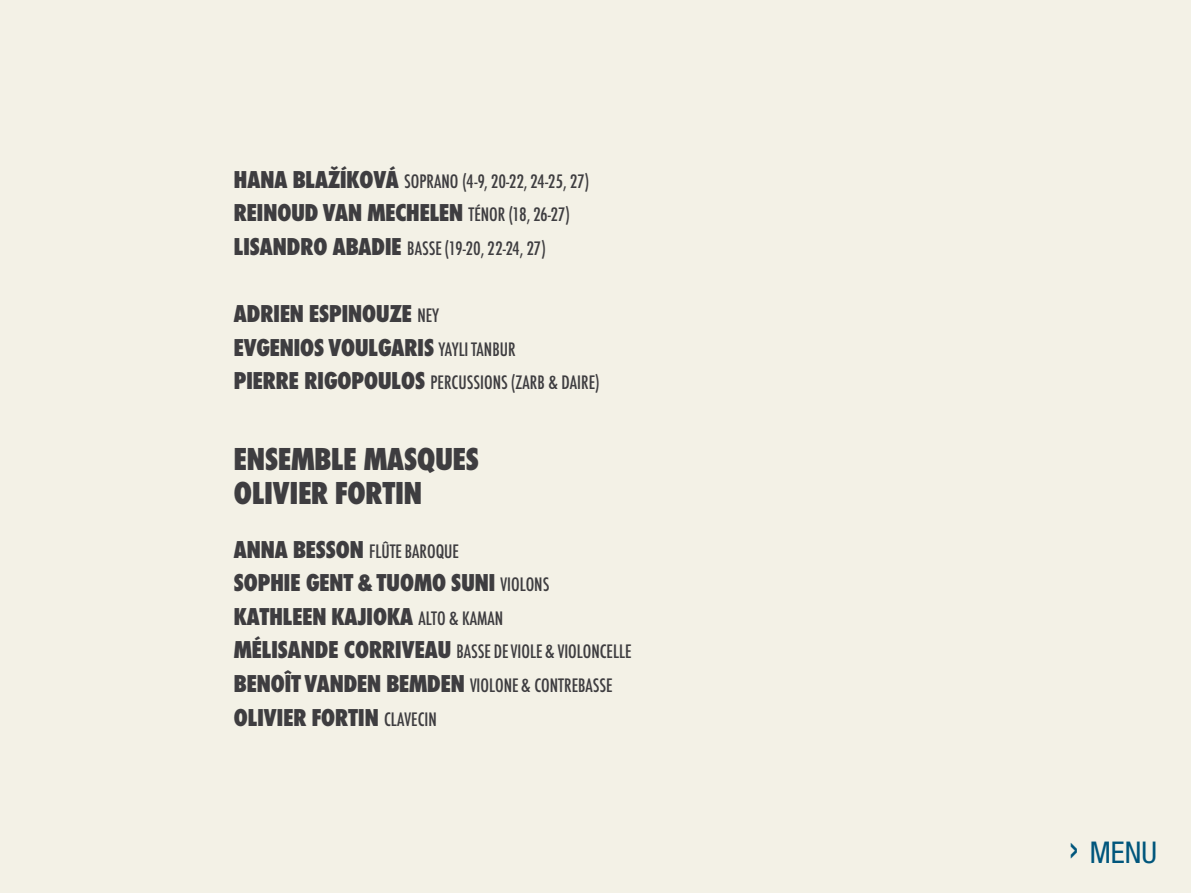
<style>
.page{position:relative;width:1191px;height:893px;background:#f3f1e6}
.page>*{position:absolute;margin:0;border:0;box-sizing:border-box;transform-origin:0 0}
.t1{font:800 condensed 31.2px/33.6px "Futura Serie BQ";color:#3e3d40}
.t2{font:condensed 30px "Helvetica Neue";color:#00567c}
.t3{font:800 condensed 24px/33.6px "Futura Serie BQ";color:#3e3d40}
.t4{font:500 condensed 19.2px/33.6px "Futura Serie BQ";color:#3e3d40}
.s1{font-weight:800;font-size:24px}
.s2{font-weight:500;font-size:19.2px}
.s3{font-size:43.5px}
</style>
<div class="page">
<p class="t4" style="left:234px;top:164px;width:357px"><span class="s1">HANA BLAŽÍKOVÁ</span> SOPRANO (4-9, 20-22, 24-25, 27)</p>
<p class="t3" style="left:234px;top:196px;width:338px">REINOUD VAN MECHELEN <span class="s2">TÉNOR (18, 26-27)</span></p>
<p class="t4" style="left:234px;top:231px;width:313px"><span class="s1">LISANDRO ABADIE</span> BASSE (19-20, 22-24, 27)</p>
<p class="t3" style="left:234px;top:297px;width:283px">ADRIEN ESPINOUZE <span class="s2">NEY<br></span>EVGENIOS VOULGARIS <span class="s2">YAYLI TANBUR</span></p>
<p class="t4" style="left:234px;top:366px;width:367px"><span class="s1">PIERRE RIGOPOULOS</span> PERCUSSIONS (ZARB &amp; DAIRE)</p>
<h1 class="t1" style="left:234px;top:443px;width:246px">ENSEMBLE MASQUES<br>OLIVIER FORTIN</h1>
<p class="t4" style="left:234px;top:534px;width:227px"><span class="s1">ANNA BESSON</span> FLÛTE BAROQUE</p>
<p class="t3" style="left:234px;top:566px;width:317px">SOPHIE GENT &amp; TUOMO SUNI <span class="s2">VIOLONS<br></span>KATHLEEN KAJIOKA <span class="s2">ALTO &amp; KAMAN</span></p>
<p class="t4" style="left:234px;top:635px;width:399px"><span class="s1">MÉLISANDE CORRIVEAU</span> BASSE DE VIOLE &amp; VIOLONCELLE<br><span class="s1">BENOÎT VANDEN BEMDEN</span> VIOLONE &amp; CONTREBASSE</p>
<p class="t3" style="left:234px;top:701px;width:204px">OLIVIER FORTIN <span class="s2">CLAVECIN</span></p>
<h2 class="t2" style="left:1068px;top:835px;width:90px"><span class="s3">›</span> MENU</h2>
</div>
